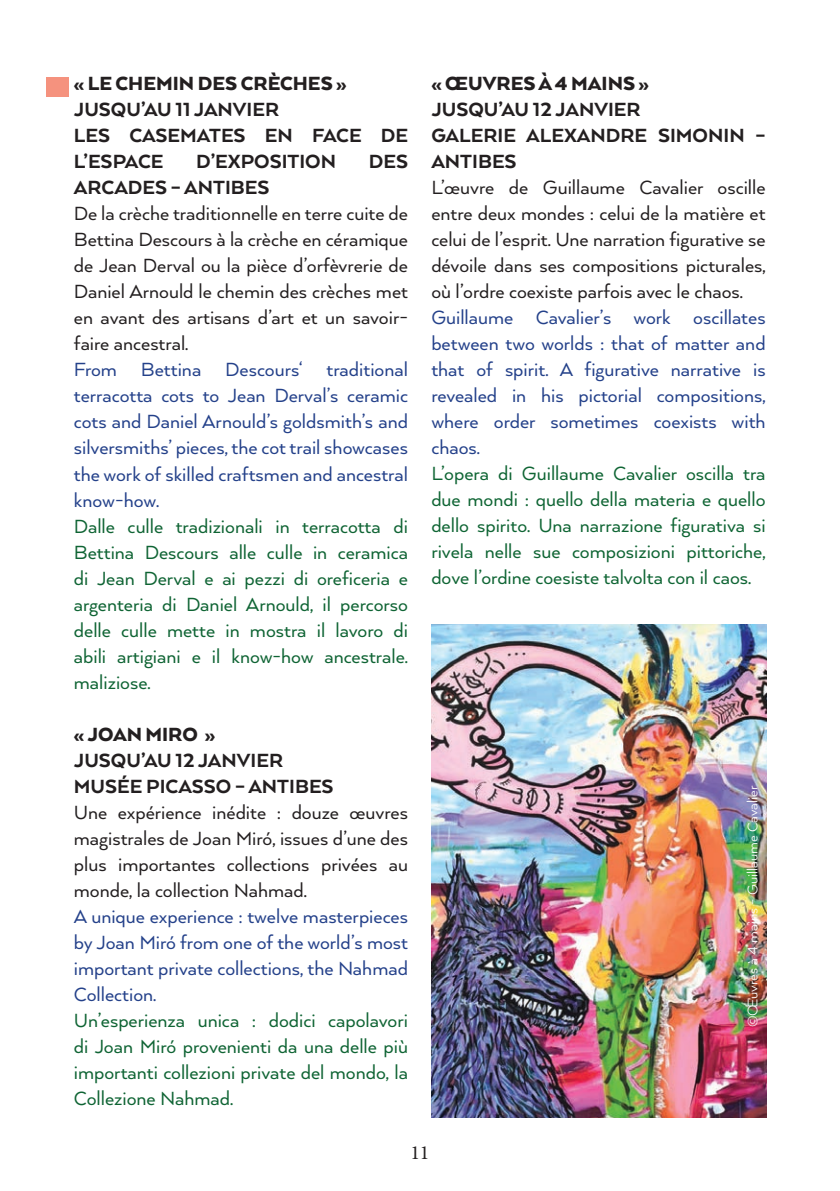
<style>
.page{position:relative;width:840px;height:1191px;background:#fff}
.page>*{position:absolute;margin:0;border:0;box-sizing:border-box;transform-origin:0 0}
.t1{font:22px/26px "Arquitecta";color:#231f20;text-align:justify}
.t2{font:22px/26px "Arquitecta";color:#24418a;text-align:justify}
.t3{font:22px/26px "Arquitecta";color:#0f6434;text-align:justify}
.t4{font:22px/26px "Arquitecta";color:#0f6534;text-align:justify}
.t5{font:800 22px/26px "Arquitecta";color:#231f20}
.t6{font:900 22px "Arquitecta";color:#231f20}
.t7{font:20px "Minion Pro";color:#231f20}
.t8{font:16px "Arquitecta";color:#fff}
</style>
<div class="page">
<img style="left:431px;top:624px;width:334px;height:493px">
<div style="left:46px;top:77px;width:23px;height:19px;background:#f5927e"></div>
<p class="t6" style="left:74px;top:70px;width:274px">« LE CHEMIN DES CRÈCHES »</p>
<p class="t5" style="left:74px;top:96px;width:207px">JUSQU’AU 11 JANVIER</p>
<p class="t5" style="left:74px;top:122px;width:335px">LES CASEMATES EN FACE DE<br>L’ESPACE</p>
<p class="t5" style="left:196px;top:148px;width:141px">D’EXPOSITION</p>
<p class="t5" style="left:368px;top:148px;width:41px">DES</p>
<p class="t5" style="left:74px;top:174px;width:197px">ARCADES – ANTIBES</p>
<p class="t1" style="left:74px;top:200px;width:335px">De la crèche traditionnelle en terre cuite de Bettina Descours à la crèche en céramique de Jean Derval ou la pièce d’orfèvrerie de Daniel Arnould le chemin des crèches met en avant des artisans d’art et un savoir&shy;faire ancestral.</p>
<p class="t2" style="left:74px;top:356px;width:335px">From Bettina Descours‘ traditional terracotta cots to Jean Derval’s ceramic cots and Daniel Arnould’s goldsmith’s and silversmiths’ pieces, the cot trail showcases the work of skilled craftsmen and ancestral know-how.</p>
<p class="t3" style="left:74px;top:512px;width:335px">Dalle culle tradizionali in terracotta di Bettina Descours alle culle in ceramica di Jean Derval e ai pezzi di oreficeria e argenteria di Daniel Arnould, il percorso delle culle mette in mostra il lavoro di abili artigiani e il know-how ancestrale. maliziose.</p>
<p class="t6" style="left:74px;top:720px;width:143px">« JOAN MIRO »</p>
<p class="t5" style="left:74px;top:746px;width:211px">JUSQU’AU 12 JANVIER</p>
<p class="t5" style="left:74px;top:772px;width:261px">MUSÉE PICASSO – ANTIBES</p>
<p class="t1" style="left:74px;top:798px;width:335px">Une expérience inédite : douze œuvres magistrales de Joan Miró, issues d’une des plus importantes collections privées au monde, la collection Nahmad.</p>
<p class="t2" style="left:74px;top:902px;width:335px">A unique experience : twelve masterpieces by Joan Miró from one of the world’s most important private collections, the Nahmad Collection.</p>
<p class="t3" style="left:74px;top:1006px;width:335px">Un’esperienza unica : dodici capolavori di Joan Miró provenienti da una delle più importanti collezioni private del mondo, la Collezione Nahmad.</p>
<p class="t6" style="left:431px;top:70px;width:219px">« ŒUVRES À 4 MAINS »</p>
<p class="t5" style="left:431px;top:96px;width:211px">JUSQU’AU 12 JANVIER</p>
<p class="t5" style="left:431px;top:122px;width:335px">GALERIE ALEXANDRE SIMONIN –<br>ANTIBES</p>
<p class="t1" style="left:431px;top:174px;width:335px">L’œuvre de Guillaume Cavalier oscille entre deux mondes : celui de la matière et celui de l’esprit. Une narration figurative se dévoile dans ses compositions picturales, où l’ordre coexiste parfois avec le chaos.</p>
<p class="t2" style="left:431px;top:304px;width:335px">Guillaume Cavalier’s work oscillates between two worlds : that of matter and that of spirit. A figurative narrative is revealed in his pictorial compositions, where order sometimes coexists with chaos.</p>
<p class="t4" style="left:431px;top:460px;width:335px">L’opera di Guillaume Cavalier oscilla tra due mondi : quello della materia e quello dello spirito. Una narrazione figurativa si rivela nelle sue composizioni pittoriche, dove l’ordine coesiste talvolta con il caos.</p>
<p class="t8" style="left:742px;top:1027px;width:243px;rotate:-90deg">©Œuvres à 4 mains - Guillaume Cavalier</p>
<p class="t7" style="left:410px;top:1139px;width:21px">11</p>
</div>
